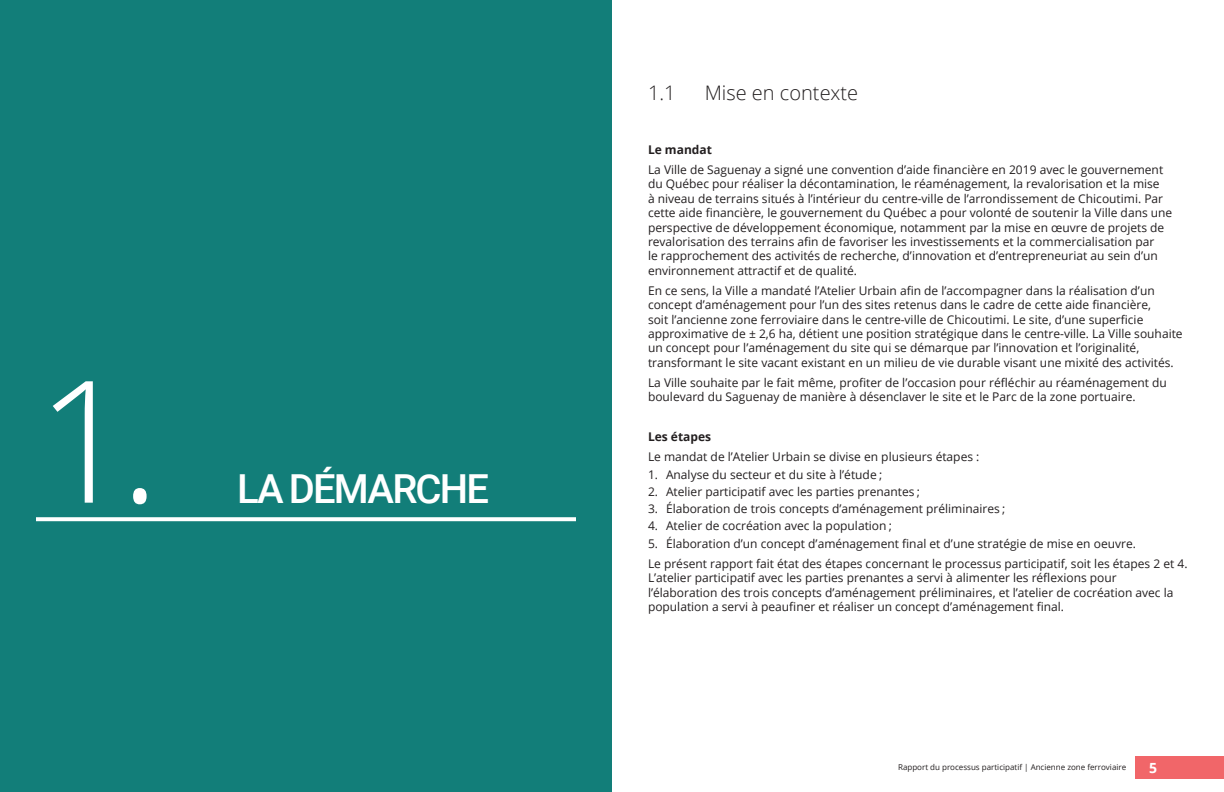
<style>
.page{position:relative;width:1224px;height:792px;background:#fff}
.page>*{position:absolute;margin:0;border:0;box-sizing:border-box;transform-origin:0 0}
.t1{font:300 170px "Open Sans";color:#fff}
.TITRE_SECTION{font:500 40px "Roboto";letter-spacing:-.045em;color:#fff}
.t2{font:300 20px "Open Sans";color:#231f20}
.t3{font:700 14px "Open Sans";color:#fff}
.t4{font:12px/14.4px "Open Sans";color:#231f20}
.t5{font:700 12px "Open Sans";color:#231f20}
.t6{font:8px "Open Sans";color:#231f20}
</style>
<div class="page">
<div style="left:1135px;top:756px;width:89px;height:23px;background:#f16669"></div>
<div style="left:0;top:0;width:612px;height:792px;background:#127e79"></div>
<svg style="left:36px;top:517px;width:540px;height:4px;background:#f2f8f7"></svg>
<p class="t1" style="left:36px;top:325px;width:125px">1.</p>
<p class="TITRE_SECTION" style="left:237px;top:461px;width:254px">LA DÉMARCHE</p>
<p class="t2" style="left:648px;top:79px;width:29px">1.1</p>
<p class="t2" style="left:705px;top:79px;width:155px">Mise en contexte</p>
<p class="t5" style="left:648px;top:141px;width:65px">Le mandat</p>
<p class="t4" style="left:648px;top:162px;width:526px">La Ville de Saguenay a signé une convention d’aide financière en 2019 avec le gouvernement du Québec pour réaliser la décontamination, le réaménagement, la revalorisation et la mise<br>à niveau de terrains situés à l’intérieur du centre-ville de l’arrondissement de Chicoutimi. Par cette aide financière, le gouvernement du Québec a pour volonté de soutenir la Ville dans une perspective de développement économique, notamment par la mise en œuvre de projets de revalorisation des terrains afin de favoriser les investissements et la commercialisation par<br>le rapprochement des activités de recherche, d’innovation et d’entrepreneuriat au sein d’un environnement attractif et de qualité.</p>
<p class="t4" style="left:648px;top:283px;width:536px">En ce sens, la Ville a mandaté l’Atelier Urbain afin de l’accompagner dans la réalisation d’un concept d’aménagement pour l’un des sites retenus dans le cadre de cette aide financière,<br>soit l’ancienne zone ferroviaire dans le centre‑ville de Chicoutimi. Le site, d’une superficie approximative de ± 2,6 ha, détient une position stratégique dans le centre-ville. La Ville souhaite un concept pour l’aménagement du site qui se démarque par l’innovation et l’originalité, transformant le site vacant existant en un milieu de vie durable visant une mixité des activités.</p>
<p class="t4" style="left:648px;top:375px;width:520px">La Ville souhaite par le fait même, profiter de l’occasion pour réfléchir au réaménagement du boulevard du Saguenay de manière à désenclaver le site et le Parc de la zone portuaire.</p>
<p class="t5" style="left:648px;top:429px;width:65px">Les étapes</p>
<p class="t4" style="left:648px;top:450px;width:333px">Le mandat de l’Atelier Urbain se divise en plusieurs étapes :</p>
<p class="t4" style="left:648px;top:467px;width:236px">1. Analyse du secteur et du site à l’étude ;</p>
<p class="t4" style="left:648px;top:484px;width:274px">2. Atelier participatif avec les parties prenantes ;</p>
<p class="t4" style="left:648px;top:501px;width:359px">3. Élaboration de trois concepts d’aménagement préliminaires ;</p>
<p class="t4" style="left:648px;top:519px;width:246px">4. Atelier de cocréation avec la population ;</p>
<p class="t4" style="left:648px;top:536px;width:489px">5. Élaboration d’un concept d’aménagement final et d’une stratégie de mise en oeuvre.</p>
<p class="t4" style="left:648px;top:556px;width:541px">Le présent rapport fait état des étapes concernant le processus participatif, soit les étapes 2 et 4.<br>L’atelier participatif avec les parties prenantes a servi à alimenter les réflexions pour l’élaboration des trois concepts d’aménagement préliminaires, et l’atelier de cocréation avec la population a servi à peaufiner et réaliser un concept d’aménagement final.</p>
<p class="t6" style="left:898px;top:762px;width:230px">Rapport du processus participatif | Ancienne zone ferroviaire</p>
<p class="t3" style="left:1149px;top:758px;width:9px">5</p>
</div>
